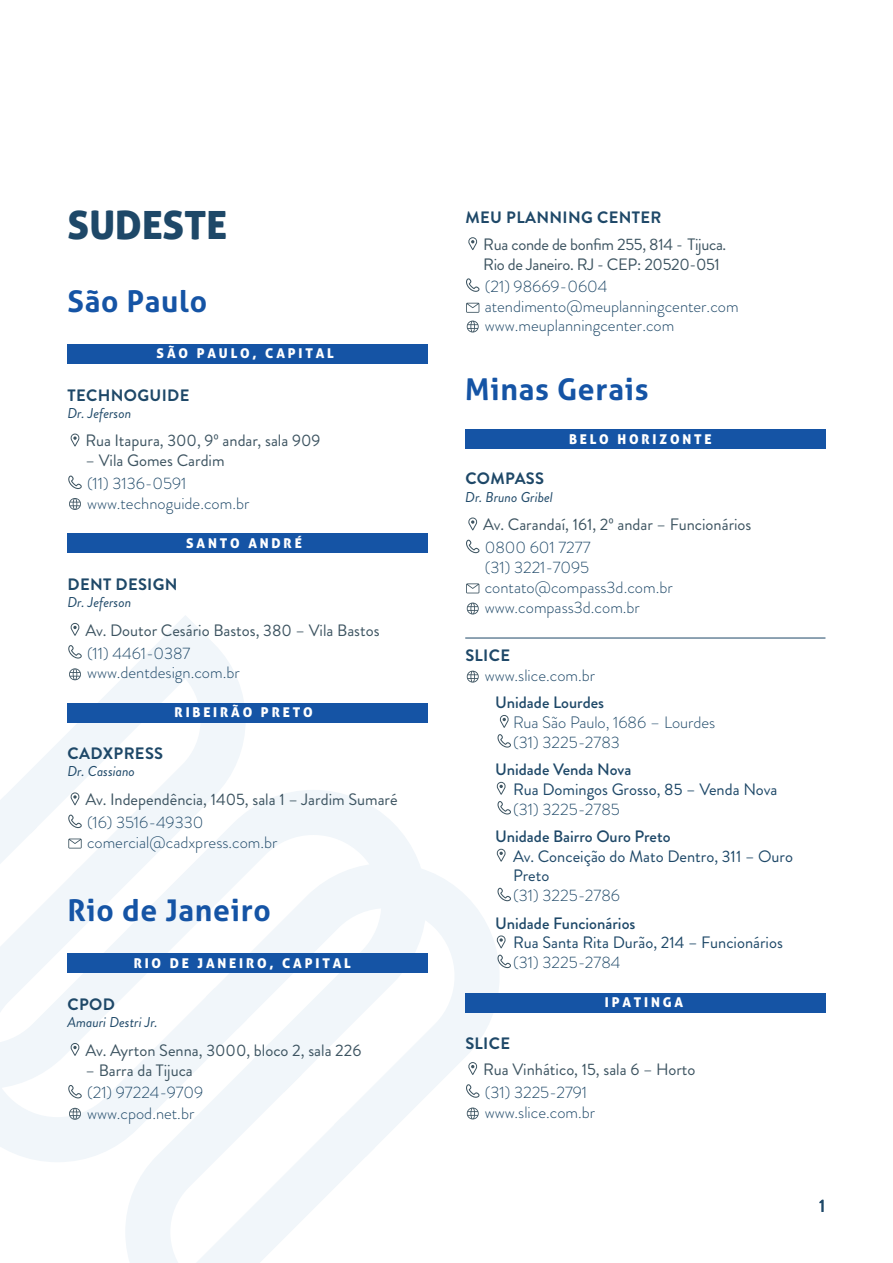
<style>
.page{position:relative;width:893px;height:1263px;background:#fff}
.page>*{position:absolute;margin:0;border:0;box-sizing:border-box;transform-origin:0 0}
.t1{font:39px "Aller Display";color:#1e4868}
.t2{font:700 30px "Aller";letter-spacing:.025em;color:#1554a5}
.t3{font:500 18px "Brandon Grotesque";color:#1e4868}
.t4{font:300 16.5px/19.8px "Brandon Grotesque";color:#1e4868}
.t5{font:16.5px "Brandon Grotesque";color:#3d5461}
.t6{font:16.5px/19.8px "Brandon Grotesque";color:#1e4868}
.t7{font:500 16.5px "Brandon Grotesque";color:#1e4868}
.t8{font:700 16.5px "Brandon Grotesque";letter-spacing:.02em;color:#1e4868}
.t9{font:16.5px/19.8px "Brandon Grotesque";letter-spacing:-.02em;color:#3d5461}
.t10{font:italic 14.25px "Brandon Grotesque";color:#1e4868}
.t11{font:13.5px "Aller Display";letter-spacing:.21em;color:#fff}
</style>
<div class="page">
<svg style="left:125px;top:1156px;width:241px;height:107px"></svg>
<svg style="left:0;top:616px;width:245px;height:253px"></svg>
<svg style="left:247px;top:871px;width:264px;height:285px"></svg>
<svg style="left:0;top:869px;width:247px;height:293px;fill:#f1f6fa"></svg>
<svg style="left:127px;top:790px;width:299px;height:302px;fill:#f1f6fa"></svg>
<div style="left:68px;top:344px;width:360px;height:20px;background:#1554a5"></div>
<div style="left:68px;top:534px;width:360px;height:19px;background:#1554a5"></div>
<div style="left:68px;top:703px;width:360px;height:20px;background:#1554a5"></div>
<div style="left:68px;top:954px;width:360px;height:19px;background:#1554a5"></div>
<svg style="left:70px;top:434px;width:10px;height:12px"></svg>
<svg style="left:68px;top:476px;width:14px;height:13px"></svg>
<svg style="left:69px;top:498px;width:12px;height:12px"></svg>
<svg style="left:69px;top:623px;width:12px;height:13px"></svg>
<svg style="left:68px;top:645px;width:14px;height:13px"></svg>
<svg style="left:69px;top:668px;width:12px;height:12px"></svg>
<svg style="left:69px;top:792px;width:12px;height:13px"></svg>
<svg style="left:68px;top:815px;width:14px;height:13px"></svg>
<svg style="left:68px;top:838px;width:14px;height:10px"></svg>
<svg style="left:69px;top:1043px;width:12px;height:13px"></svg>
<svg style="left:68px;top:1085px;width:14px;height:13px"></svg>
<svg style="left:69px;top:1108px;width:12px;height:12px"></svg>
<div style="left:465px;top:430px;width:360px;height:19px;background:#1554a5"></div>
<hr style="left:465px;top:638px;width:360px;height:1px;background:#1e4868">
<div style="left:465px;top:993px;width:360px;height:19px;background:#1554a5"></div>
<svg style="left:468px;top:237px;width:10px;height:13px"></svg>
<svg style="left:466px;top:278px;width:13px;height:14px"></svg>
<svg style="left:467px;top:321px;width:12px;height:11px"></svg>
<svg style="left:468px;top:517px;width:10px;height:13px"></svg>
<svg style="left:466px;top:540px;width:13px;height:13px"></svg>
<svg style="left:466px;top:583px;width:13px;height:10px"></svg>
<svg style="left:466px;top:303px;width:13px;height:10px"></svg>
<svg style="left:467px;top:602px;width:12px;height:12px"></svg>
<svg style="left:467px;top:671px;width:12px;height:12px"></svg>
<svg style="left:499px;top:715px;width:10px;height:13px"></svg>
<svg style="left:497px;top:734px;width:14px;height:14px"></svg>
<svg style="left:496px;top:782px;width:10px;height:13px"></svg>
<svg style="left:497px;top:801px;width:14px;height:13px"></svg>
<svg style="left:496px;top:849px;width:10px;height:13px"></svg>
<svg style="left:497px;top:888px;width:14px;height:13px"></svg>
<svg style="left:496px;top:935px;width:11px;height:13px"></svg>
<svg style="left:497px;top:955px;width:14px;height:13px"></svg>
<svg style="left:467px;top:1062px;width:11px;height:13px"></svg>
<svg style="left:466px;top:1084px;width:13px;height:14px"></svg>
<svg style="left:467px;top:1107px;width:12px;height:12px"></svg>
<h1 class="t1" style="left:68px;top:200px;width:161px">SUDESTE</h1>
<h2 class="t2" style="left:68px;top:283px;width:141px">São Paulo</h2>
<p class="t11" style="left:157px;top:345px;width:179px">SÃO PAULO, CAPITAL</p>
<p class="t8" style="left:68px;top:383px;width:123px">TECHNOGUIDE</p>
<p class="t10" style="left:68px;top:403px;width:65px">Dr. Jeferson</p>
<p class="t5" style="left:86px;top:429px;width:236px">Rua Itapura, 300, 9º andar, sala 909</p>
<p class="t5" style="left:86px;top:449px;width:141px">– Vila Gomes Cardim</p>
<p class="t4" style="left:87px;top:473px;width:164px">(11) 3136-0591 www.technoguide.com.br</p>
<p class="t11" style="left:186px;top:534px;width:117px">SANTO ANDRÉ</p>
<p class="t8" style="left:68px;top:573px;width:112px">DENT DESIGN</p>
<p class="t10" style="left:68px;top:592px;width:65px">Dr. Jeferson</p>
<p class="t5" style="left:86px;top:619px;width:296px">Av. Doutor Cesário Bastos, 380 – Vila Bastos</p>
<p class="t4" style="left:87px;top:643px;width:154px">(11) 4461-0387 www.dentdesign.com.br</p>
<p class="t11" style="left:175px;top:704px;width:140px">RIBEIRÃO PRETO</p>
<p class="t8" style="left:68px;top:742px;width:97px">CADXPRESS</p>
<p class="t10" style="left:68px;top:762px;width:69px">Dr. Cassiano</p>
<p class="t5" style="left:86px;top:788px;width:314px">Av. Independência, 1405, sala 1 – Jardim Sumaré</p>
<p class="t4" style="left:87px;top:812px;width:192px">(16) 3516-49330 comercial@cadxpress.com.br</p>
<h2 class="t2" style="left:68px;top:892px;width:205px">Rio de Janeiro</h2>
<p class="t11" style="left:134px;top:954px;width:219px">RIO DE JANEIRO, CAPITAL</p>
<p class="t8" style="left:68px;top:993px;width:49px">CPOD</p>
<p class="t10" style="left:68px;top:1012px;width:92px">Amauri Destri Jr.</p>
<p class="t5" style="left:86px;top:1039px;width:277px">Av. Ayrton Senna, 3000, bloco 2, sala 226</p>
<p class="t5" style="left:86px;top:1058px;width:109px">– Barra da Tijuca</p>
<p class="t4" style="left:87px;top:1083px;width:118px;line-height:20.2px">(21) 97224-9709 www.cpod.net.br</p>
<p class="t8" style="left:465px;top:206px;width:198px">MEU PLANNING CENTER</p>
<p class="t9" style="left:483px;top:235px;width:245px">Rua conde de bonfim 255, 814 - Tijuca.<br>Rio de Janeiro. RJ - CEP: 20520-051</p>
<p class="t4" style="left:485px;top:276px;width:124px">(21) 98669-0604</p>
<p class="t4" style="left:485px;top:316px;width:191px">www.meuplanningcenter.com</p>
<p class="t4" style="left:485px;top:297px;width:255px">atendimento@meuplanningcenter.com</p>
<h2 class="t2" style="left:465px;top:371px;width:185px">Minas Gerais</h2>
<p class="t11" style="left:569px;top:430px;width:144px">BELO HORIZONTE</p>
<p class="t8" style="left:465px;top:467px;width:80px">COMPASS</p>
<p class="t10" style="left:465px;top:487px;width:89px">Dr. Bruno Gribel</p>
<p class="t5" style="left:483px;top:513px;width:270px">Av. Carandaí, 161, 2º andar – Funcionários</p>
<p class="t4" style="left:485px;top:538px;width:189px">0800 601 7277<br>(31) 3221-7095 contato@compass3d.com.br</p>
<p class="t4" style="left:485px;top:597px;width:157px">www.compass3d.com.br</p>
<p class="t8" style="left:465px;top:644px;width:46px">SLICE</p>
<p class="t4" style="left:485px;top:665px;width:112px">www.slice.com.br</p>
<p class="t7" style="left:495px;top:691px;width:110px">Unidade Lourdes</p>
<p class="t4" style="left:513px;top:712px;width:204px">Rua São Paulo, 1686 – Lourdes (31) 3225-2783</p>
<p class="t7" style="left:495px;top:758px;width:138px">Unidade Venda Nova</p>
<p class="t6" style="left:513px;top:779px;width:266px">Rua Domingos Grosso, 85 – Venda Nova</p>
<p class="t4" style="left:513px;top:799px;width:108px">(31) 3225-2785</p>
<p class="t7" style="left:495px;top:825px;width:177px">Unidade Bairro Ouro Preto</p>
<p class="t6" style="left:513px;top:846px;width:281px">Av. Conceição do Mato Dentro, 311 – Ouro<br>Preto</p>
<p class="t4" style="left:513px;top:886px;width:108px">(31) 3225-2786</p>
<p class="t7" style="left:495px;top:911px;width:142px">Unidade Funcionários</p>
<p class="t6" style="left:513px;top:933px;width:271px">Rua Santa Rita Durão, 214 – Funcionários</p>
<p class="t4" style="left:513px;top:953px;width:109px">(31) 3225-2784</p>
<p class="t11" style="left:605px;top:993px;width:80px">IPATINGA</p>
<p class="t8" style="left:465px;top:1032px;width:46px">SLICE</p>
<p class="t5" style="left:483px;top:1058px;width:214px">Rua Vinhático, 15, sala 6 – Horto</p>
<p class="t4" style="left:485px;top:1082px;width:112px">(31) 3225-2791 www.slice.com.br</p>
<p class="t3" style="left:819px;top:1193px;width:8px">1</p>
</div>
